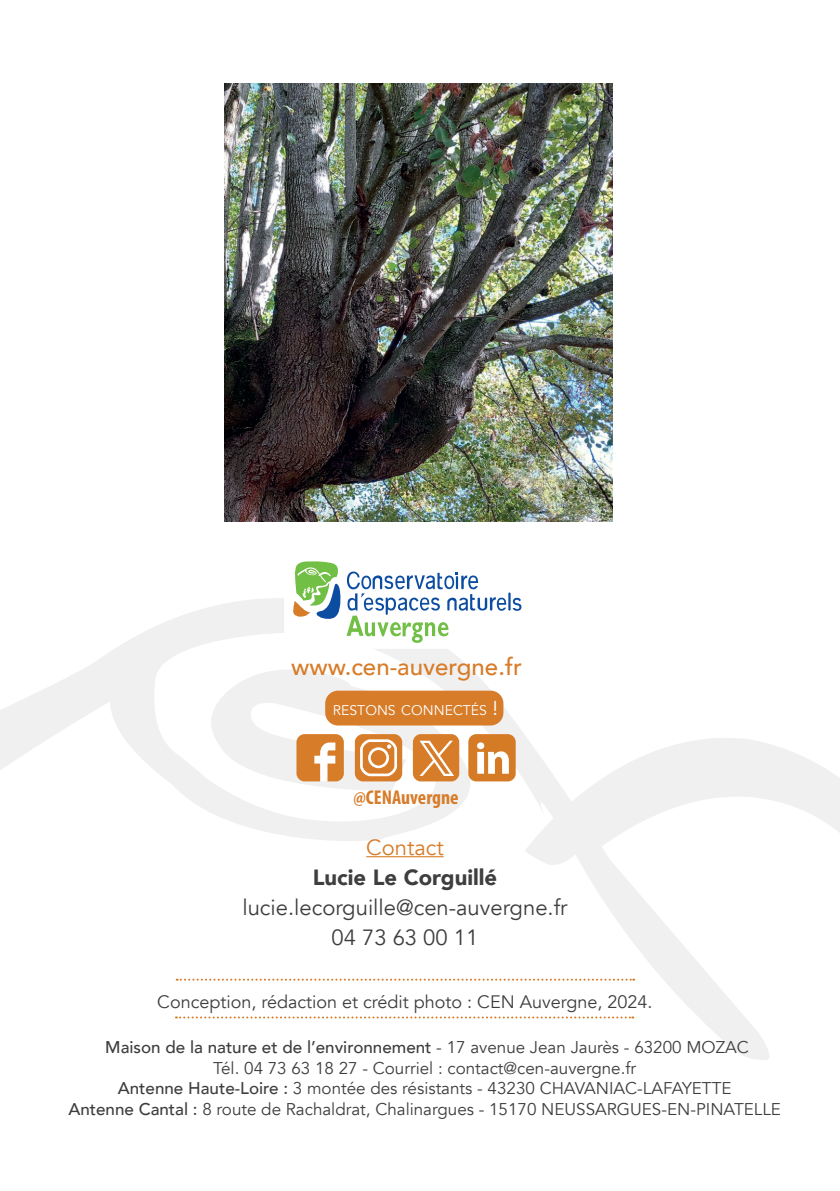
<style>
.page{position:relative;width:840px;height:1191px;background:#fff}
.page>*{position:absolute;margin:0;border:0;box-sizing:border-box;transform-origin:0 0}
.t1{font:500 24px "Avenir";color:#d77c29}
.t2{font:22px/30px "Avenir";color:#3e3e3f;text-align:center}
.t3{font:900 22px "Avenir";color:#3e3e3f}
.t4{font:22px "Avenir";color:#d77c29}
.t5{font:700 condensed 20px "Myriad Pro";color:#d77c29}
.t6{font:18px "Avenir";color:#3e3e3f}
.t7{font:17px/20.4px "Avenir";color:#3e3e3f;text-align:center}
.t8{font:14px "Avenir";color:#fff}
.s1{font-size:20px}
.s2{font-weight:500}
</style>
<div class="page">
<svg style="left:0;top:598px;width:839px;height:462px"></svg>
<div style="left:284px;top:547px;width:248px;height:102px;background:#fff;border-radius:14px"></div>
<svg style="left:293px;top:561px;width:228px;height:82px"></svg>
<div style="left:354px;top:734px;width:48px;height:47px;background:#d77c29;border-radius:8px"></div>
<div style="left:360px;top:739px;width:37px;height:37px;border:3px solid #fff;border-radius:9px"></div>
<div style="left:368px;top:747px;width:21px;height:21px;border:3px solid #fff;border-radius:50%"></div>
<svg style="left:387px;top:744px;width:4px;height:4px"></svg>
<svg style="left:468px;top:734px;width:47px;height:47px"></svg>
<div style="left:325px;top:690px;width:178px;height:35px;background:#d77c29;border-radius:13px"></div>
<svg style="left:177px;top:978px;width:456px;height:2px"></svg>
<svg style="left:176px;top:1016px;width:457px;height:2px"></svg>
<img style="left:224px;top:83px;width:388px;height:438px">
<hr style="left:366px;top:856px;width:77px;height:1px;background:#d77c29">
<div style="left:412px;top:734px;width:47px;height:47px;background:#d77c29;border-radius:8px"></div>
<svg style="left:419px;top:740px;width:35px;height:36px"></svg>
<svg style="left:296px;top:734px;width:47px;height:47px"></svg>
<h1 class="t1" style="left:291px;top:646px;width:232px">www.cen-auvergne.fr</h1>
<p class="t8" style="left:333px;top:701px;width:167px">RESTONS CONNECTÉS <span class="s1">!</span></p>
<p class="t5" style="left:353px;top:784px;width:106px">@CENAuvergne</p>
<p class="t4" style="left:366px;top:834px;width:79px">Contact</p>
<p class="t3" style="left:312px;top:858px;width:186px">Lucie Le Corguillé</p>
<p class="t2" style="left:242px;top:893px;width:326px">lucie.lecorguille@cen-auvergne.fr<br>04 73 63 00 11</p>
<p class="t6" style="left:157px;top:991px;width:496px">Conception, rédaction et crédit photo : CEN Auvergne, 2024.</p>
<p class="t7" style="left:68px;top:1037px;width:713px"><span class="s2">Maison de la nature et de l’environnement</span> - 17 avenue Jean Jaurès - 63200 MOZAC<br>Tél. 04 73 63 18 27 - Courriel : contact@cen-auvergne.fr<br><span class="s2">Antenne Haute-Loire :</span> 3 montée des résistants - 43230 CHAVANIAC-LAFAYETTE<br><span class="s2">Antenne Cantal :</span> 8 route de Rachaldrat, Chalinargues - 15170 NEUSSARGUES-EN-PINATELLE</p>
</div>
